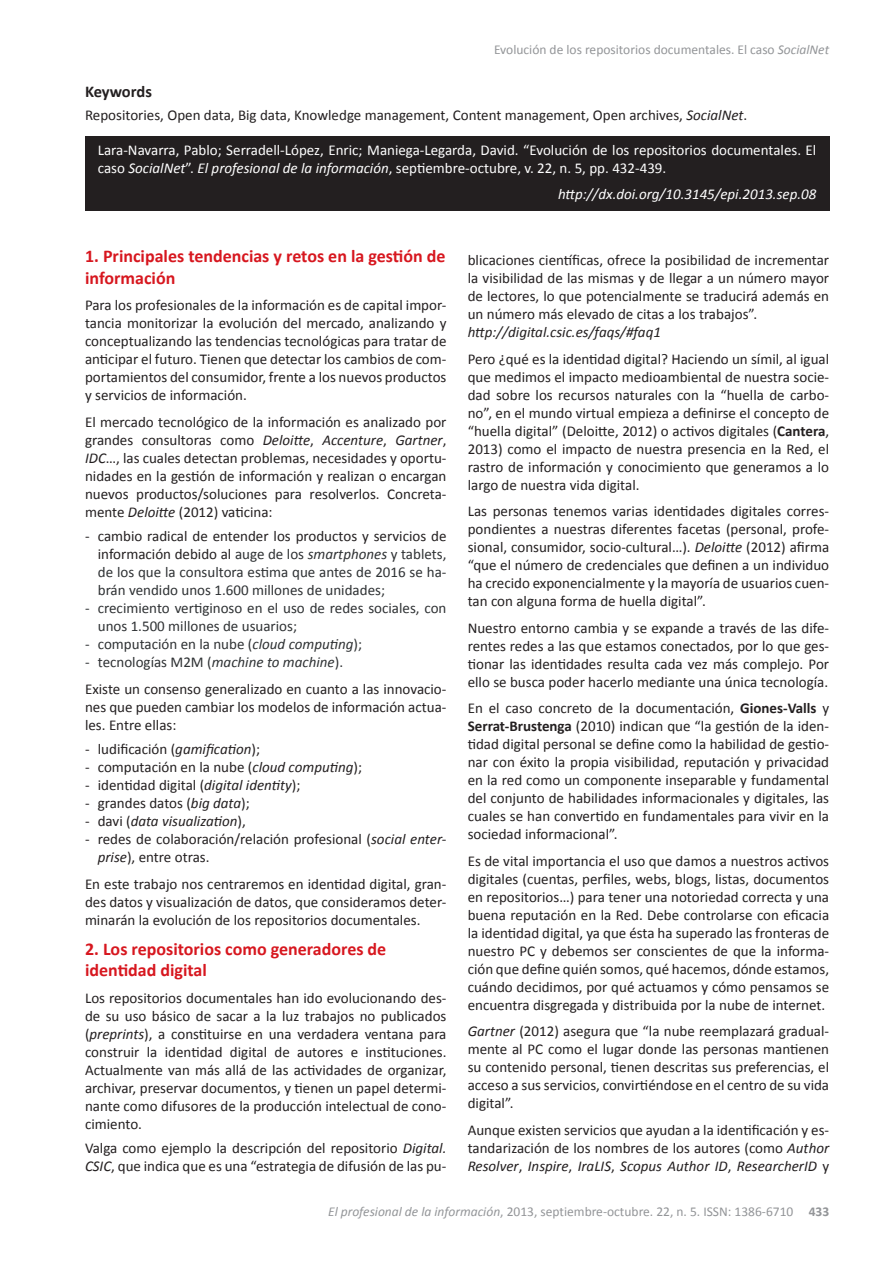
<style>
.page{position:relative;width:893px;height:1263px;background:#fff}
.page>*{position:absolute;margin:0;border:0;box-sizing:border-box;transform-origin:0 0}
.t1{font:700 18px/21.6px "Calibri";color:#d7171f}
.t2{font:700 16.5px "Calibri";letter-spacing:-.01em;color:#231f20}
.t3{font:15px/18px "Calibri";color:#231f20;text-align:justify}
.t4{font:15px/18px "Calibri";color:#2e3133;text-align:justify}
.t5{font:15px/18px "Calibri";color:#fff}
.t6{font:italic 15px "Calibri";color:#231f20}
.t7{font:italic 15px "Calibri";color:#fff}
.t8{font:13.5px "Calibri";color:#939598}
.s1{font-style:italic}
.s2{color:#231f20}
.s3{color:#2e3133}
.s4{font-style:italic;color:#2e3133}
.s5{font-style:normal}
.s6{font-weight:700}
</style>
<div class="page">
<div style="left:85px;top:136px;width:744px;height:74px;background:#231f20"></div>
<p class="t8" style="left:494px;top:41px;width:337px">Evolución de los repositorios documentales. El caso <span class="s1">SocialNet</span></p>
<p class="t2" style="left:85px;top:81px;width:68px">Keywords</p>
<p class="t3" style="left:85px;top:106px;width:664px">Repositories, Open data, Big data, Knowledge management, Content management, Open archives, <span class="s1">SocialNet</span>.</p>
<p class="t5" style="left:98px;top:141px;width:720px">Lara-Navarra, Pablo; Serradell-López, Enric; Maniega-Legarda, David. “Evolución de los repositorios documentales. El caso <span class="s1">SocialNet</span>”. <span class="s1">El profesional de la información</span>, septiembre-octubre, v. 22, n. 5, pp. 432-439.</p>
<p class="t7" style="left:558px;top:184px;width:260px">http://dx.doi.org/10.3145/epi.2013.sep.08</p>
<p class="t1" style="left:85px;top:245px;width:362px">1. Principales tendencias y retos en la gestión de información</p>
<p class="t3" style="left:85px;top:296px;width:363px">Para los profesionales de la información es de capital impor&shy;tancia monitorizar la evolución del mercado, analizando y conceptualizando las tendencias tecnológicas para tratar de anticipar el futuro. Tienen que detectar los cambios de com&shy;portamientos del consumidor, frente a los nuevos productos y servicios de información.</p>
<p class="t3" style="left:85px;top:413px;width:363px">El mercado tecnológico de la información es analizado por grandes consultoras como <span class="s1">Deloitte</span>, <span class="s1">Accenture</span>, <span class="s1">Gartner</span>, <span class="s1">IDC</span>…, las cuales detectan problemas, necesidades y oportu&shy;nidades en la gestión de información y realizan o encargan nuevos productos/soluciones para resolverlos. Concreta&shy;mente <span class="s1">Deloitte</span> (2012) vaticina:</p>
<p class="t4" style="left:98px;top:527px;width:350px;text-indent:-13px"><span class="s2">- cambio radical de entender los productos y servicios de información debido al</span> auge de los <span class="s1">smartphones</span> y tablets, de los que la consultora estima que antes de 2016 se ha&shy;brán vendido unos 1.600 millones de unidades;</p>
<p class="t4" style="left:98px;top:599px;width:350px;text-indent:-13px">- crecimiento vertiginoso en el uso de redes sociales, con unos 1.500 millones de usuarios;</p>
<p class="t4" style="left:85px;top:635px;width:279px">- computación en la nube (<span class="s1">cloud computing</span>);</p>
<p class="t3" style="left:85px;top:649px;width:363px;line-height:26.5px"><span class="s3">- tecnologías M2M (</span><span class="s4">machine to machine</span><span class="s3">).<br></span>Existe un consenso generalizado en cuanto a las innovacio-</p>
<p class="t3" style="left:85px;top:698px;width:363px">nes que pueden cambiar los modelos de información actua&shy;les. Entre ellas:</p>
<p class="t3" style="left:85px;top:740px;width:177px">- ludificación (<span class="s1">gamification</span>);</p>
<p class="t3" style="left:85px;top:758px;width:279px">- computación en la nube (<span class="s1">cloud computing</span>);</p>
<p class="t3" style="left:85px;top:776px;width:217px">- identidad digital (<span class="s1">digital identity</span>);</p>
<p class="t3" style="left:85px;top:794px;width:166px">- grandes datos (<span class="s1">big data</span>);</p>
<p class="t6" style="left:85px;top:811px;width:162px"><span class="s5">- davi (</span>data visualization<span class="s5">),</span></p>
<p class="t3" style="left:98px;top:830px;width:350px;text-indent:-13px">- redes de colaboración/relación profesional (<span class="s1">social enter&shy;prise</span>), entre otras.</p>
<p class="t3" style="left:85px;top:875px;width:363px">En este trabajo nos centraremos en identidad digital, gran&shy;des datos y visualización de datos, que consideramos deter&shy;minarán la evolución de los repositorios documentales.</p>
<p class="t1" style="left:85px;top:938px;width:303px">2. Los repositorios como generadores de identidad digital</p>
<p class="t3" style="left:85px;top:989px;width:363px">Los repositorios documentales han ido evolucionando des&shy;de su uso básico de sacar a la luz trabajos no publicados (<span class="s1">preprints</span>), a constituirse en una verdadera ventana para construir la identidad digital de autores e instituciones.<br>Actualmente van más allá de las actividades de organizar, archivar, preservar documentos, y tienen un papel determi&shy;nante como difusores de la producción intelectual de cono&shy;cimiento.</p>
<p class="t3" style="left:85px;top:1139px;width:363px">Valga como ejemplo la descripción del repositorio <span class="s1">Digital.<br>CSIC</span>, que indica que es una “estrategia de difusión de las pu-</p>
<p class="t3" style="left:468px;top:251px;width:363px">blicaciones científicas, ofrece la posibilidad de incrementar la visibilidad de las mismas y de llegar a un número mayor de lectores, lo que potencialmente se traducirá además en un número más elevado de citas a los trabajos”.</p>
<p class="t6" style="left:468px;top:322px;width:195px">http://digital.csic.es/faqs/#faq1</p>
<p class="t3" style="left:468px;top:350px;width:363px">Pero ¿qué es la identidad digital? Haciendo un símil, al igual que medimos el impacto medioambiental de nuestra socie&shy;dad sobre los recursos naturales con la “huella de carbo&shy;no”, en el mundo virtual empieza a definirse el concepto de “huella digital” (Deloitte, 2012) o activos digitales (<span class="s6">Cantera</span>, 2013) como el impacto de nuestra presencia en la Red, el rastro de información y conocimiento que generamos a lo largo de nuestra vida digital.</p>
<p class="t3" style="left:468px;top:502px;width:363px">Las personas tenemos varias identidades digitales corres&shy;pondientes a nuestras diferentes facetas (personal, profe&shy;sional, consumidor, socio-cultural…). <span class="s1">Deloitte</span> (2012) afirma “que el número de credenciales que definen a un individuo ha crecido exponencialmente y la mayoría de usuarios cuen&shy;tan con alguna forma de huella digital”.</p>
<p class="t3" style="left:468px;top:619px;width:363px">Nuestro entorno cambia y se expande a través de las dife&shy;rentes redes a las que estamos conectados, por lo que ges&shy;tionar las identidades resulta cada vez más complejo. Por ello se busca poder hacerlo mediante una única tecnología.</p>
<p class="t3" style="left:468px;top:699px;width:363px">En el caso concreto de la documentación, <span class="s6">Giones-Valls</span> y <span class="s6">Serrat-Brustenga</span> (2010) indican que “la gestión de la iden&shy;tidad digital personal se define como la habilidad de gestio&shy;nar con éxito la propia visibilidad, reputación y privacidad en la red como un componente inseparable y fundamental del conjunto de habilidades informacionales y digitales, las cuales se han convertido en fundamentales para vivir en la sociedad informacional”.</p>
<p class="t3" style="left:468px;top:852px;width:363px">Es de vital importancia el uso que damos a nuestros activos digitales (cuentas, perfiles, webs, blogs, listas, documentos en repositorios…) para tener una notoriedad correcta y una buena reputación en la Red. Debe controlarse con eficacia la identidad digital, ya que ésta ha superado las fronteras de nuestro PC y debemos ser conscientes de que la informa&shy;ción que define quién somos, qué hacemos, dónde estamos, cuándo decidimos, por qué actuamos y cómo pensamos se encuentra disgregada y distribuida por la nube de internet.</p>
<p class="t3" style="left:468px;top:1022px;width:363px"><span class="s1">Gartner</span> (2012) asegura que “la nube reemplazará gradual&shy;mente al PC como el lugar donde las personas mantienen su contenido personal, tienen descritas sus preferencias, el acceso a sus servicios, convirtiéndose en el centro de su vida digital”.</p>
<p class="t3" style="left:468px;top:1121px;width:363px">Aunque existen servicios que ayudan a la identificación y es&shy;tandarización de los nombres de los autores (como <span class="s1">Author Resolver</span>, <span class="s1">Inspire</span>, <span class="s1">IraLIS</span>, <span class="s1">Scopus Author ID</span>, <span class="s1">ResearcherID</span> y</p>
<p class="t8" style="left:328px;top:1203px;width:503px"><span class="s1">El profesional de la información</span>, 2013, septiembre-octubre. 22, n. 5. ISSN: 1386-6710 <span class="s6">433</span></p>
</div>
